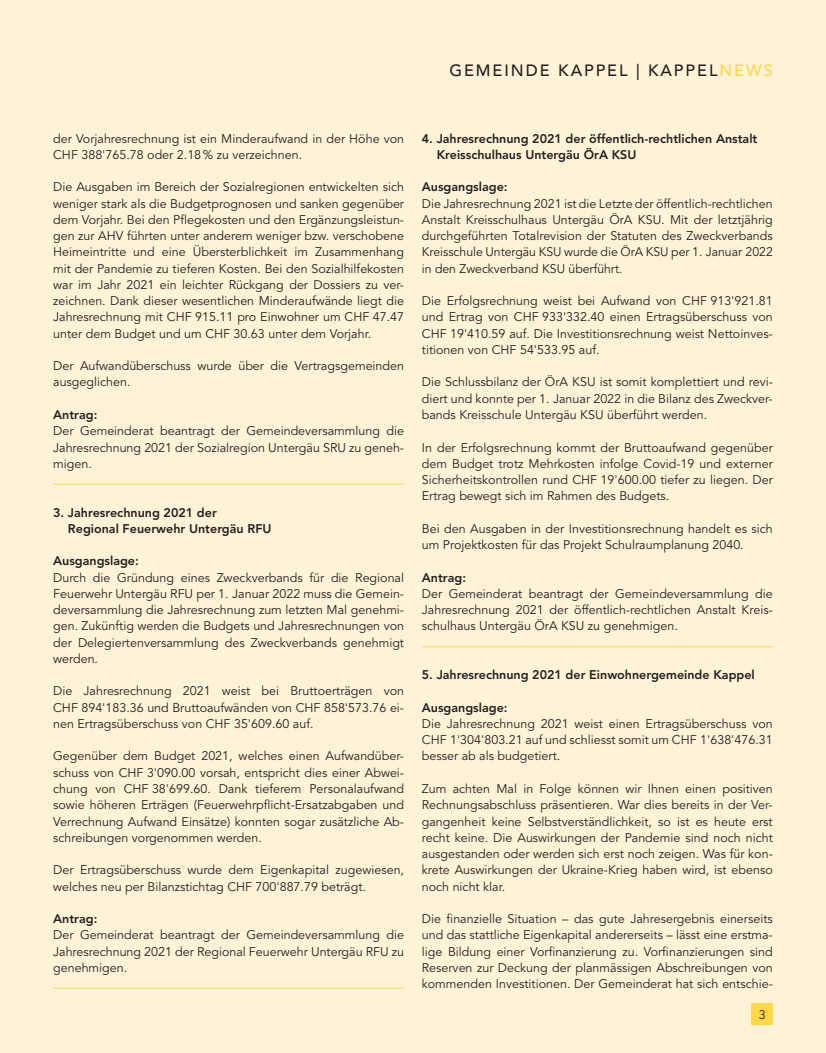
<style>
.page{position:relative;width:826px;height:1053px;background:#fff}
.page>*{position:absolute;margin:0;border:0;box-sizing:border-box;transform-origin:0 0}
.t1{font:500 16.25px "Avenir LT Std";letter-spacing:.12em;color:#231f20}
.t2{font:12.5px/16.2px "Avenir LT Std";color:#231f20;text-align:justify}
.t3{font:800 12.5px/16.2px "Avenir LT Std";color:#231f20}
.s1{color:#ffd848}
</style>
<div class="page">
<div style="left:0;top:0;width:826px;height:1052px;background:#fef3d7"></div>
<hr style="left:53px;top:483px;width:351px;height:1px;background:#ffd848">
<hr style="left:53px;top:987px;width:351px;height:1px;background:#ffd848">
<hr style="left:422px;top:646px;width:350px;height:1px;background:#ffd848">
<div style="left:751px;top:1003px;width:21px;height:21px;background:#ffd848"></div>
<h1 class="t1" style="left:449px;top:61px;width:325px">GEMEINDE KAPPEL | KAPPEL<span class="s1">NEWS</span></h1>
<p class="t2" style="left:53px;top:130px;width:352px">der Vorjahresrechnung ist ein Minderaufwand in der Höhe von<br>CHF 388'765.78 oder 2.18% zu verzeichnen.</p>
<p class="t2" style="left:53px;top:179px;width:352px">Die Ausgaben im Bereich der Sozialregionen entwickelten sich weniger stark als die Budgetprognosen und sanken gegenüber dem Vorjahr. Bei den Pflegekosten und den Ergänzungsleistun&shy;gen zur AHV führten unter anderem weniger bzw. verschobene Heimeintritte und eine Übersterblichkeit im Zusammenhang mit der Pandemie zu tieferen Kosten. Bei den Sozialhilfekosten war im Jahr 2021 ein leichter Rückgang der Dossiers zu ver&shy;zeichnen. Dank dieser wesentlichen Minderaufwände liegt die Jahresrechnung mit CHF 915.11 pro Einwohner um CHF 47.47 unter dem Budget und um CHF 30.63 unter dem Vorjahr.</p>
<p class="t2" style="left:53px;top:358px;width:352px">Der Aufwandüberschuss wurde über die Vertragsgemeinden ausgeglichen.</p>
<p class="t3" style="left:53px;top:406px;width:46px">Antrag:</p>
<p class="t2" style="left:53px;top:423px;width:352px">Der Gemeinderat beantragt der Gemeindeversammlung die Jahresrechnung 2021 der Sozialregion Untergäu SRU zu geneh&shy;migen.</p>
<p class="t3" style="left:68px;top:504px;width:205px;text-indent:-15px">3. Jahresrechnung 2021 der<br>Regional Feuerwehr Untergäu RFU</p>
<p class="t3" style="left:53px;top:553px;width:87px">Ausgangslage:</p>
<p class="t2" style="left:53px;top:569px;width:352px">Durch die Gründung eines Zweckverbands für die Regional Feuerwehr Untergäu RFU per 1. Januar 2022 muss die Gemein&shy;deversammlung die Jahresrechnung zum letzten Mal genehmi&shy;gen. Zukünftig werden die Budgets und Jahresrechnungen von der Delegiertenversammlung des Zweckverbands genehmigt werden.</p>
<p class="t2" style="left:53px;top:683px;width:352px">Die Jahresrechnung 2021 weist bei Bruttoerträgen von CHF 894'183.36 und Bruttoaufwänden von CHF 858'573.76 ei&shy;nen Ertragsüberschuss von CHF 35'609.60 auf.</p>
<p class="t2" style="left:53px;top:748px;width:352px">Gegenüber dem Budget 2021, welches einen Aufwandüber&shy;schuss von CHF 3'090.00 vorsah, entspricht dies einer Abwei&shy;chung von CHF 38'699.60. Dank tieferem Personalaufwand sowie höheren Erträgen (Feuerwehrpflicht-Ersatzabgaben und Verrechnung Aufwand Einsätze) konnten sogar zusätzliche Ab&shy;schreibungen vorgenommen werden.</p>
<p class="t2" style="left:53px;top:862px;width:352px">Der Ertragsüberschuss wurde dem Eigenkapital zugewiesen, welches neu per Bilanzstichtag CHF 700'887.79 beträgt.</p>
<p class="t3" style="left:53px;top:910px;width:46px">Antrag:</p>
<p class="t2" style="left:53px;top:927px;width:352px">Der Gemeinderat beantragt der Gemeindeversammlung die Jahresrechnung 2021 der Regional Feuerwehr Untergäu RFU zu genehmigen.</p>
<p class="t3" style="left:436px;top:130px;width:322px;text-indent:-15px">4. Jahresrechnung 2021 der öffentlich-rechtlichen Anstalt<br>Kreisschulhaus Untergäu ÖrA KSU</p>
<p class="t3" style="left:422px;top:179px;width:87px">Ausgangslage:</p>
<p class="t2" style="left:422px;top:195px;width:352px">Die Jahresrechnung 2021 ist die Letzte der öffentlich-rechtlichen Anstalt Kreisschulhaus Untergäu ÖrA KSU. Mit der letztjährig durchgeführten Totalrevision der Statuten des Zweckverbands Kreisschule Untergäu KSU wurde die ÖrA KSU per 1. Januar 2022 in den Zweckverband KSU überführt.</p>
<p class="t2" style="left:422px;top:293px;width:352px">Die Erfolgsrechnung weist bei Aufwand von CHF 913'921.81 und Ertrag von CHF 933'332.40 einen Ertragsüberschuss von CHF 19'410.59 auf. Die Investitionsrechnung weist Nettoinves&shy;titionen von CHF 54'533.95 auf.</p>
<p class="t2" style="left:422px;top:374px;width:352px">Die Schlussbilanz der ÖrA KSU ist somit komplettiert und revi&shy;diert und konnte per 1. Januar 2022 in die Bilanz des Zweckver&shy;bands Kreisschule Untergäu KSU überführt werden.</p>
<p class="t2" style="left:422px;top:439px;width:352px">In der Erfolgsrechnung kommt der Bruttoaufwand gegenüber dem Budget trotz Mehrkosten infolge Covid-19 und externer Sicherheitskontrollen rund CHF 19'600.00 tiefer zu liegen. Der Ertrag bewegt sich im Rahmen des Budgets.</p>
<p class="t2" style="left:422px;top:520px;width:352px">Bei den Ausgaben in der Investitionsrechnung handelt es sich um Projektkosten für das Projekt Schulraumplanung 2040.</p>
<p class="t3" style="left:422px;top:569px;width:46px">Antrag:</p>
<p class="t2" style="left:422px;top:585px;width:352px">Der Gemeinderat beantragt der Gemeindeversammlung die Jahresrechnung 2021 der öffentlich-rechtlichen Anstalt Kreis&shy;schulhaus Untergäu ÖrA KSU zu genehmigen.</p>
<p class="t3" style="left:422px;top:666px;width:334px">5. Jahresrechnung 2021 der Einwohnergemeinde Kappel</p>
<p class="t3" style="left:422px;top:699px;width:87px">Ausgangslage:</p>
<p class="t2" style="left:422px;top:715px;width:352px">Die Jahresrechnung 2021 weist einen Ertragsüberschuss von CHF 1'304'803.21 auf und schliesst somit um CHF 1'638'476.31 besser ab als budgetiert.</p>
<p class="t2" style="left:422px;top:780px;width:352px">Zum achten Mal in Folge können wir Ihnen einen positiven Rechnungsabschluss präsentieren. War dies bereits in der Ver&shy;gangenheit keine Selbstverständlichkeit, so ist es heute erst recht keine. Die Auswirkungen der Pandemie sind noch nicht ausgestanden oder werden sich erst noch zeigen. Was für kon&shy;krete Auswirkungen der Ukraine-Krieg haben wird, ist ebenso noch nicht klar.</p>
<p class="t2" style="left:422px;top:910px;width:352px">Die finanzielle Situation – das gute Jahresergebnis einerseits und das stattliche Eigenkapital andererseits – lässt eine erstma&shy;lige Bildung einer Vorfinanzierung zu. Vorfinanzierungen sind Reserven zur Deckung der planmässigen Abschreibungen von kommenden Investitionen. Der Gemeinderat hat sich entschie-</p>
<p class="t2" style="left:758px;top:1006px;width:8px">3</p>
</div>
